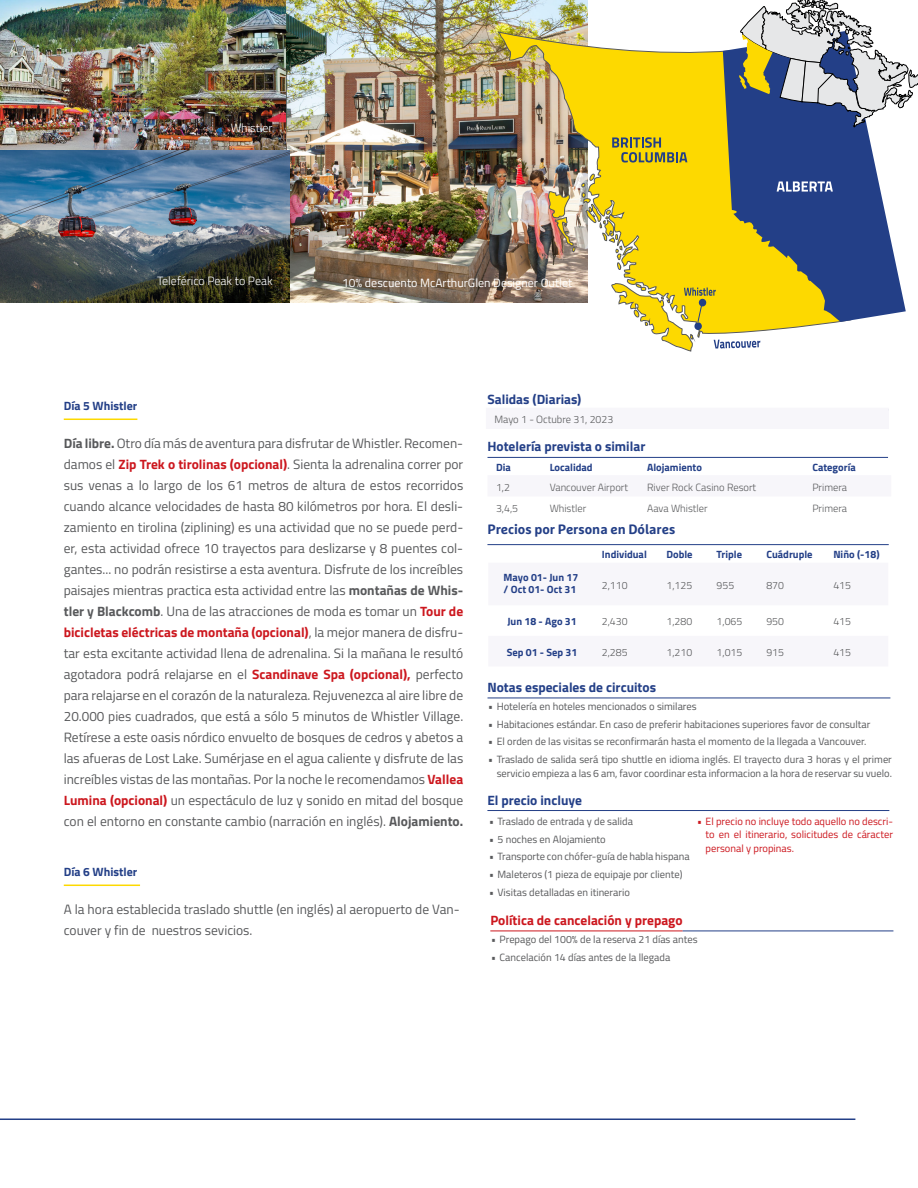
<style>
.page{position:relative;width:918px;height:1188px;background:#fff}
.page>*{position:absolute;margin:0;border:0;box-sizing:border-box;transform-origin:0 0}
.t1{font:13.5px/21px "Titillium Web";color:#58595b;text-align:justify}
.t2{font:700 13.5px "Titillium Web";color:#233f87}
.t3{font:700 13.5px "Titillium Web";color:#cc171e}
.t4{font:700 13.5px "Marselis Pro";color:#233f87}
.t5{font:12px "Titillium Web";color:#fff}
.t6{font:300 12px "Titillium Web";color:#fff}
.t7{font:700 12px "Titillium Web";color:#233f87}
.t8{font:10.5px/13.5px "Titillium Web";color:#58595b;text-align:right}
.t9{font:300 10.5px "Titillium Web";color:#58595b}
.t10{font:700 10.5px/12px "Titillium Web";color:#233f87}
.t11{font:10.5px/13.5px "Titillium Web";color:#cc171e;text-align:justify}
.s1{font-weight:700}
.s2{font-weight:700;color:#cc171e}
</style>
<div class="page">
<img style="left:0;top:0;width:287px;height:150px">
<img style="left:287px;top:0;width:301px;height:302px">
<img style="left:0;top:150px;width:290px;height:152px">
<hr style="left:488px;top:457px;width:400px;height:1px;background:#233f87">
<hr style="left:488px;top:698px;width:402px;height:1px;background:#233f87">
<hr style="left:487px;top:810px;width:402px;height:1px;background:#233f87">
<hr style="left:487px;top:544px;width:402px;height:1px;background:#233f87">
<img style="left:498px;top:32px;width:342px;height:319px">
<svg style="left:723px;top:32px;width:183px;height:290px;background:#6e7877"></svg>
<svg style="left:612px;top:137px;width:75px;height:26px;background:#b9a929"></svg>
<svg style="left:777px;top:181px;width:56px;height:11px"></svg>
<svg style="left:714px;top:340px;width:46px;height:9px"></svg>
<svg style="left:739px;top:0;width:179px;height:127px"></svg>
<svg style="left:684px;top:288px;width:32px;height:42px"></svg>
<div style="left:495px;top:566px;width:94px;height:33px;background:#f7f6fa"></div>
<hr style="left:64px;top:419px;width:73px;height:1px;background:#fdd900">
<hr style="left:64px;top:885px;width:76px;height:1px;background:#fdd900">
<hr style="left:490px;top:931px;width:193px;height:1px;background:#cc171e">
<hr style="left:683px;top:931px;width:210px;height:1px;background:#233f87">
<hr style="left:0;top:1119px;width:855px;height:1px;background:#233f87">
<p class="t6" style="left:231px;top:119px;width:43px">Whistler</p>
<p class="t6" style="left:157px;top:272px;width:117px">Teleférico Peak to Peak</p>
<p class="t5" style="left:342px;top:274px;width:232px">10% descuento McArthurGlen Designer Outlet</p>
<p class="t2" style="left:488px;top:389px;width:95px">Salidas (Diarias)</p>
<p class="t7" style="left:64px;top:397px;width:75px">Día 5 Whistler</p>
<p class="t1" style="left:64px;top:432px;width:401px"><span class="s1">Día libre.</span> Otro día más de aventura para disfrutar de Whistler. Recomen&shy;damos el <span class="s2">Zip Trek o tirolinas (opcional)</span>. Sienta la adrenalina correr por sus venas a lo largo de los 61 metros de altura de estos recorridos cuando alcance velocidades de hasta 80 kilómetros por hora. El desli&shy;zamiento en tirolina (ziplining) es una actividad que no se puede perd&shy;er, esta actividad ofrece 10 trayectos para deslizarse y 8 puentes col&shy;gantes... no podrán resistirse a esta aventura. Disfrute de los increíbles paisajes mientras practica esta actividad entre las <span class="s1">montañas de Whis&shy;tler y Blackcomb</span>. Una de las atracciones de moda es tomar un <span class="s2">Tour de bicicletas eléctricas de montaña (opcional)</span>, la mejor manera de disfru&shy;tar esta excitante actividad llena de adrenalina. Si la mañana le resultó agotadora podrá relajarse en el <span class="s2">Scandinave Spa (opcional),</span> perfecto para relajarse en el corazón de la naturaleza. Rejuvenezca al aire libre de 20.000 pies cuadrados, que está a sólo 5 minutos de Whistler Village.<br>Retírese a este oasis nórdico envuelto de bosques de cedros y abetos a las afueras de Lost Lake. Sumérjase en el agua caliente y disfrute de las increíbles vistas de las montañas. Por la noche le recomendamos <span class="s2">Vallea Lumina (opcional)</span> un espectáculo de luz y sonido en mitad del bosque con el entorno en constante cambio (narración en inglés). <span class="s1">Alojamiento.</span></p>
<p class="t7" style="left:64px;top:863px;width:75px">Día 6 Whistler</p>
<p class="t1" style="left:64px;top:898px;width:397px">A la hora establecida traslado shuttle (en inglés) al aeropuerto de Van&shy;couver y fin de nuestros sevicios.</p>
<p class="t3" style="left:490px;top:910px;width:194px">Política de cancelación y prepago</p>
<p class="t8" style="left:491px;top:932px;width:208px">• Prepago del 100% de la reserva 21 días antes</p>
<p class="t8" style="left:491px;top:950px;width:181px">• Cancelación 14 días antes de la llegada</p>
<p class="t9" style="left:494px;top:412px;width:120px">Mayo 1 - Octubre 31, 2023</p>
<p class="t2" style="left:488px;top:436px;width:159px">Hotelería prevista o similar</p>
<p class="t10" style="left:496px;top:461px;width:16px">Dia</p>
<p class="t10" style="left:550px;top:461px;width:45px">Localidad</p>
<p class="t10" style="left:647px;top:461px;width:56px">Alojamiento</p>
<p class="t10" style="left:812px;top:461px;width:45px">Categoría</p>
<p class="t9" style="left:496px;top:479px;width:15px">1,2</p>
<p class="t9" style="left:550px;top:479px;width:80px">Vancouver Airport</p>
<p class="t9" style="left:647px;top:479px;width:111px">River Rock Casino Resort</p>
<p class="t9" style="left:812px;top:479px;width:36px">Primera</p>
<p class="t9" style="left:496px;top:500px;width:24px">3,4,5</p>
<p class="t9" style="left:550px;top:500px;width:38px">Whistler</p>
<p class="t9" style="left:647px;top:500px;width:62px">Aava Whistler</p>
<p class="t9" style="left:812px;top:500px;width:36px">Primera</p>
<p class="t4" style="left:487px;top:521px;width:189px">Precios por Persona en Dólares</p>
<p class="t10" style="left:602px;top:548px;width:46px">Individual</p>
<p class="t10" style="left:666px;top:548px;width:28px">Doble</p>
<p class="t10" style="left:717px;top:548px;width:27px">Triple</p>
<p class="t10" style="left:766px;top:548px;width:48px">Cuádruple</p>
<p class="t10" style="left:833px;top:548px;width:48px">Niño (-18)</p>
<p class="t10" style="left:504px;top:571px;width:76px">Mayo 01- Jun 17 / Oct 01- Oct 31</p>
<p class="t9" style="left:602px;top:577px;width:27px">2,110</p>
<p class="t9" style="left:666px;top:577px;width:27px">1,125</p>
<p class="t9" style="left:717px;top:577px;width:19px">955</p>
<p class="t9" style="left:766px;top:577px;width:19px">870</p>
<p class="t9" style="left:833px;top:577px;width:19px">415</p>
<p class="t10" style="left:507px;top:615px;width:71px">Jun 18 - Ago 31</p>
<p class="t9" style="left:602px;top:614px;width:27px">2,430</p>
<p class="t9" style="left:666px;top:614px;width:27px">1,280</p>
<p class="t9" style="left:717px;top:614px;width:27px">1,065</p>
<p class="t9" style="left:766px;top:614px;width:19px">950</p>
<p class="t9" style="left:833px;top:614px;width:19px">415</p>
<p class="t10" style="left:507px;top:646px;width:72px">Sep 01 - Sep 31</p>
<p class="t9" style="left:602px;top:645px;width:27px">2,285</p>
<p class="t9" style="left:666px;top:645px;width:27px">1,210</p>
<p class="t9" style="left:717px;top:645px;width:27px">1,015</p>
<p class="t9" style="left:766px;top:645px;width:19px">915</p>
<p class="t9" style="left:833px;top:645px;width:19px">415</p>
<p class="t2" style="left:488px;top:677px;width:170px">Notas especiales de circuitos</p>
<p class="t8" style="left:488px;top:699px;width:210px">• Hotelería en hoteles mencionados o similares</p>
<p class="t8" style="left:488px;top:717px;width:384px">• Habitaciones estándar. En caso de preferir habitaciones superiores favor de consultar</p>
<p class="t8" style="left:488px;top:734px;width:380px">• El orden de las visitas se reconfirmarán hasta el momento de la llegada a Vancouver.</p>
<p class="t8" style="left:488px;top:752px;width:405px">• Traslado de salida será tipo shuttle en idioma inglés. El trayecto dura 3 horas y el primer servicio empieza a las 6 am, favor coordinar esta informacion a la hora de reservar su vuelo.</p>
<p class="t2" style="left:487px;top:789px;width:96px">El precio incluye</p>
<p class="t8" style="left:489px;top:814px;width:146px">• Traslado de entrada y de salida</p>
<p class="t8" style="left:489px;top:832px;width:118px">• 5 noches en Alojamiento</p>
<p class="t8" style="left:489px;top:850px;width:202px">• Transporte con chófer-guía de habla hispana</p>
<p class="t8" style="left:489px;top:867px;width:195px">• Maleteros (1 pieza de equipaje por cliente)</p>
<p class="t8" style="left:489px;top:885px;width:142px">• Visitas detalladas en itinerario</p>
<p class="t11" style="left:706px;top:814px;width:189px;text-indent:-9px">• El precio no incluye todo aquello no descri&shy;to en el itinerario, solicitudes de cáracter personal y propinas.</p>
</div>
